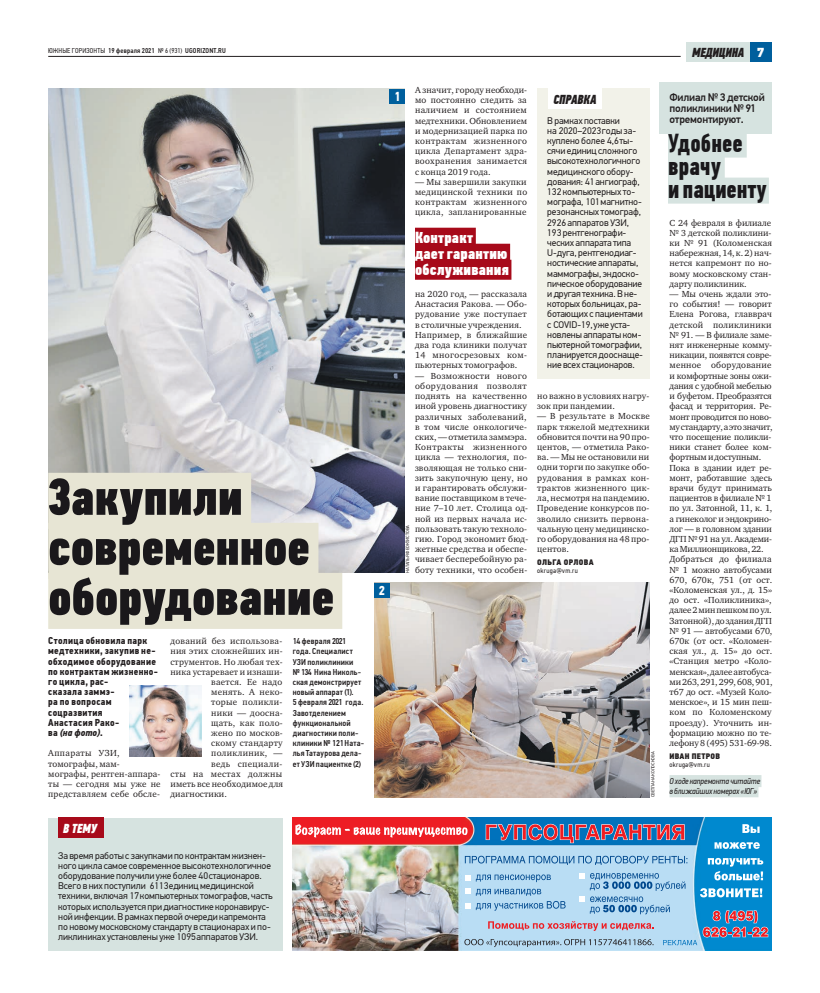
<style>
.page{position:relative;width:820px;height:993px;background:#fff}
.page>*{position:absolute;margin:0;border:0;box-sizing:border-box;transform-origin:0 0}
.t1{font:52px/50px "PF Din Text Comp Pro X Black";color:#1a181b}
.t2{font:700 26px/23px "PF Din Text Comp Pro";letter-spacing:.005em;color:#1a181b}
.t3{font:16px/16px "PF Din Text Comp Pro X Black";letter-spacing:.015em;color:#fff}
.t4{font:italic 13px "PF Din Text Comp Pro X Black";letter-spacing:-.015em;color:#231f20}
.t5{font:italic 13px "PF Din Text Comp Pro X Black";color:#fff}
.t6{font:700 13px "PF Din Text Cond Pro";color:#fff}
.t7{font:500 11px/11px "PF Din Text Pro";letter-spacing:-.02em;color:#231f20}
.t8{font:700 10px/10.2px "PF Din Text Cond Pro";letter-spacing:.03em;color:#231f20}
.t9{font:9.6px/10.2px "PF Din Text Pro";letter-spacing:-.01em;color:#231f20}
.t10{font:9px/10.2px "Charter ITC";letter-spacing:.015em;color:#231f20}
.t11{font:9px/10.2px "Charter ITC";letter-spacing:-.005em;color:#231f20}
.t12{font:9px "Charter ITC";letter-spacing:.04em;color:#231f20}
.t13{font:9px "Charter ITC";letter-spacing:.035em;color:#231f20}
.t14{font:500 8.5px/10.2px "PF Din Text Cond Pro";letter-spacing:.02em;color:#231f20}
.t15{font:italic 8.5px/10.2px "PF Din Text Cond Pro";letter-spacing:-.01em;color:#231f20}
.t16{font:8px "PF Din Text Cond Pro X Black";letter-spacing:.035em;color:#231f20}
.t17{font:500 7px "PF Din Text Cond Pro";letter-spacing:.02em;color:#231f20}
.t18{font:7px "PF Din Text Cond Pro";letter-spacing:.045em;color:#231f20}
.t19{font:4.5px "PF Din Text Pro";color:#231f20}
.s1{font-weight:400}
.s2{font-style:italic}
.s3{font-family:"PF Din Text Pro";font-weight:900;font-style:normal;color:#fff}
</style>
<div class="page">
<hr style="left:48px;top:56px;width:632px;height:1px;background:#231f20">
<div style="left:686px;top:43px;width:63px;height:19px;background:#d6e3e0"></div>
<div style="left:749px;top:43px;width:22px;height:19px;background:#005f9d"></div>
<img style="left:374px;top:582px;width:275px;height:215px">
<img style="left:292px;top:817px;width:479px;height:133px">
<svg style="left:742px;top:823px;width:17px;height:9px"></svg>
<svg style="left:714px;top:841px;width:45px;height:7px"></svg>
<svg style="left:295px;top:824px;width:172px;height:13px"></svg>
<svg style="left:485px;top:823px;width:199px;height:19px;background:#76678f"></svg>
<svg style="left:464px;top:855px;width:304px;height:91px;background:#8fbcdc"></svg>
<div style="left:669px;top:774px;width:92px;height:12px;background:#d6e3e0"></div>
<div style="left:669px;top:785px;width:89px;height:12px;background:#d6e3e0"></div>
<div style="left:659px;top:83px;width:112px;height:51px;background:#d6e3e0"></div>
<div style="left:667px;top:131px;width:79px;height:26px;background:#d6e3e0"></div>
<div style="left:667px;top:154px;width:57px;height:26px;background:#d6e3e0"></div>
<div style="left:667px;top:177px;width:101px;height:26px;background:#d6e3e0"></div>
<img style="left:48px;top:89px;width:357px;height:483px">
<div style="left:48px;top:472px;width:203px;height:56px;background:#e7e5d4"></div>
<div style="left:48px;top:522px;width:270px;height:56px;background:#e7e5d4"></div>
<div style="left:48px;top:572px;width:294px;height:56px;background:#e7e5d4"></div>
<div style="left:537px;top:89px;width:112px;height:289px;background:#f2f2e9"></div>
<div style="left:548px;top:89px;width:53px;height:20px;background:#fff"></div>
<div style="left:415px;top:228px;width:60px;height:20px;background:#a70a1a"></div>
<div style="left:415px;top:244px;width:95px;height:20px;background:#a70a1a"></div>
<div style="left:415px;top:260px;width:96px;height:20px;background:#a70a1a"></div>
<div style="left:389px;top:89px;width:16px;height:14px;background:#005f9d"></div>
<div style="left:374px;top:582px;width:15px;height:15px;background:#005f9d"></div>
<div style="left:48px;top:817px;width:234px;height:133px;background:#d6e3e0"></div>
<div style="left:58px;top:817px;width:45px;height:20px;background:#a70a1a"></div>
<img style="left:130px;top:685px;width:71px;height:71px">
<p class="t17" style="left:48px;top:46px;width:179px"><span class="s1">ЮЖНЫЕ ГОРИЗОНТЫ</span> 19 февраля 2021 <span class="s1">№ 6 (931)</span> UGORIZONT.RU</p>
<p class="t1" style="left:48px;top:476px;width:287px">Закупили современное оборудование</p>
<p class="t8" style="left:48px;top:636px;width:111px">Столица обновила парк медтехники, закупив не&shy;обходимое оборудование по контрактам жизненно&shy;го цикла, рас-<br>сказала заммэ-<br>ра по вопросам соцразвития<br>Анастасия Рако-<br>ва <span class="s2">(на фото)</span>.</p>
<p class="t10" style="left:48px;top:748px;width:114px">Аппараты УЗИ, томографы, мам&shy;мографы, рентген-аппара&shy;ты — сегодня мы уже не представляем себе обсле-</p>
<p class="t10" style="left:170px;top:635px;width:113px">дований без использова-</p>
<p class="t10" style="left:170px;top:646px;width:114px">ния этих сложнейших ин-</p>
<p class="t10" style="left:170px;top:656px;width:114px">струментов. Но любая тех-</p>
<p class="t10" style="left:170px;top:666px;width:113px">ника устаревает и изнаши-</p>
<p class="t10" style="left:211px;top:676px;width:73px">вается. Ее надо</p>
<p class="t10" style="left:211px;top:686px;width:73px">менять. А неко-</p>
<p class="t10" style="left:211px;top:697px;width:73px">торые поликли-</p>
<p class="t10" style="left:211px;top:707px;width:73px">ники — доосна-</p>
<p class="t10" style="left:211px;top:717px;width:73px">щать, как поло-</p>
<p class="t10" style="left:211px;top:727px;width:73px">жено по москов-</p>
<p class="t10" style="left:211px;top:737px;width:73px">скому стандарту</p>
<p class="t13" style="left:211px;top:747px;width:73px">поликлиник, —</p>
<p class="t12" style="left:211px;top:757px;width:73px">ведь специали-</p>
<p class="t12" style="left:170px;top:767px;width:113px">сты на местах должны</p>
<p class="t10" style="left:170px;top:778px;width:114px">иметь все необходимое для</p>
<p class="t10" style="left:170px;top:788px;width:58px">диагностики.</p>
<p class="t5" style="left:63px;top:822px;width:35px">В ТЕМУ</p>
<p class="t9" style="left:58px;top:850px;width:216px">За время работыс закупками по контрактамжизнен&shy;ного цикла самое современное высокотехнологичное оборудование получили уже более 40 стационаров.<br>Всего в них поступили 6113 единицмедицинской техники, включая 17 компьютерных томографов, часть которых используется придиагностике коронавирус&shy;ной инфекции. Врамках первой очереди капремонта по новомумосковскому стандарту в стационарах и по&shy;ликлиниках установленыуже 1095 аппаратов УЗИ.</p>
<p class="t14" style="left:292px;top:636px;width:73px">14 февраля 2021 года. Специалист<br>УЗИ поликлиники<br>№ 134 Нина Николь&shy;ская демонстрирует новый аппарат (1).<br>5 февраля 2021 года.<br>Завотделением функциональной диагностики поли&shy;клиники № 121 Ната&shy;лья Татаурова дела&shy;ет УЗИ пациентке (2)</p>
<p class="t6" style="left:378px;top:585px;width:8px">2</p>
<p class="t6" style="left:394px;top:91px;width:8px">1</p>
<p class="t10" style="left:415px;top:85px;width:114px;text-align:justify">А значит, городу необходи&shy;мо постоянно следить за наличием и состоянием медтехники. Обновлением и модернизацией парка по контрактам жизненного цикла Департамент здра&shy;воохранения занимается с конца 2019 года.</p>
<p class="t10" style="left:415px;top:176px;width:114px;text-align:justify">— Мы завершили закупки медицинской техники по контрактам жизненного цикла, запланированные</p>
<p class="t3" style="left:415px;top:231px;width:95px">Контракт даетгарантию обслуживания</p>
<p class="t10" style="left:415px;top:289px;width:114px">на 2020 год, — рассказала<br>Анастасия Ракова. — Обо&shy;рудование уже поступает в столичные учреждения.<br>Например, в ближайшие два года клиники получат<br>14 многосрезовых ком&shy;пьютерных томографов.</p>
<p class="t10" style="left:415px;top:370px;width:115px">— Возможности нового оборудования позволят поднять на качественно иной уровень диагностику различных заболеваний, в том числе онкологиче&shy;ских, — отметила заммэра.<br>Контракты жизненного цикла — технология, по&shy;зволяющая не только сни&shy;зить закупочную цену, но и гарантировать обслужи&shy;вание поставщиком в тече&shy;ние 7–10 лет. Столица од&shy;ной из первых начала ис&shy;пользовать такую техноло&shy;гию. Город экономит бюд&shy;жетные средства и обеспе&shy;чивает бесперебойную ра&shy;боту техники, что особен-</p>
<p class="t19" style="left:405px;top:572px;width:49px;rotate:-90deg">НАТАЛЬЯ ФЕОКТИСТОВА</p>
<p class="t4" style="left:553px;top:94px;width:45px">СПРАВКА</p>
<p class="t9" style="left:547px;top:116px;width:97px">Врамках поставки<br>на 2020–2023 годыза&shy;куплено более 4,6 ты&shy;сячи единиц сложного высокотехнологичного медицинского обору&shy;дования: 41 ангиограф,<br>132 компьютерных то&shy;мографа, 101 магнитно&shy;резонансных томограф,<br>2926 аппаратов УЗИ,<br>193 рентгенографи&shy;ческих аппарата типа<br>U-дуга, рентгенодиаг&shy;ностические аппараты, маммографы, эндоско&shy;пическое оборудование идругая техника. Вне&shy;которых больницах, ра&shy;ботающих с пациентами с COVID-19, уже уста&shy;новленыаппаратыком&shy;пьютерной томографии, планируетсядооснаще&shy;ние всех стационаров.</p>
<p class="t10" style="left:537px;top:391px;width:114px">но важно в условиях нагру&shy;зок при пандемии.</p>
<p class="t10" style="left:537px;top:411px;width:114px;text-align:justify">— В результате в Москве парк тяжелой медтехники обновится почти на 90 про&shy;центов, — отметила Рако&shy;ва. — Мы не остановили ни одни торги по закупке обо&shy;рудования в рамках кон&shy;трактов жизненного цик&shy;ла, несмотря на пандемию.<br>Проведение конкурсов по&shy;зволило снизить первона&shy;чальную цену медицинско&shy;го оборудования на 48 про&shy;центов.</p>
<p class="t16" style="left:537px;top:559px;width:58px">ОЛЬГА ОРЛОВА</p>
<p class="t18" style="left:537px;top:566px;width:42px">okruga@vm.ru</p>
<p class="t19" style="left:651px;top:797px;width:47px;rotate:-90deg">СВЕТЛАНА КОЛОСКОВА</p>
<p class="t4" style="left:692px;top:47px;width:74px">МЕДИЦИНА <span class="s3">7</span></p>
<p class="t7" style="left:669px;top:93px;width:97px">Филиал № 3 детской поликлиники № 91 отремонтируют.</p>
<p class="t2" style="left:667px;top:133px;width:100px">Удобнее врачу<br>и пациенту</p>
<p class="t10" style="left:669px;top:217px;width:104px;text-align:justify">С 24 февраля в филиале № 3 детской поликлини&shy;ки № 91 (Коломенская набережная, 14, к. 2) нач&shy;нется капремонт по но&shy;вому московскому стан&shy;дарту поликлиник.</p>
<p class="t11" style="left:669px;top:289px;width:105px">— Мы очень ждали это&shy;го события! — говорит<br>Елена Рогова, главврач детской поликлиники № 91. — В филиале заме&shy;нят инженерные комму&shy;никации, появятся совре&shy;менное оборудование и комфортные зоны ожи&shy;дания с удобной мебелью и буфетом. Преобразятся фасад и территория. Ре&shy;монт проводится по ново&shy;му стандарту, а это значит, что посещение поликли&shy;ники станет более ком&shy;фортным и доступным.<br>Пока в здании идет ре&shy;монт, работавшие здесь врачи будут принимать пациентов в филиале № 1 по ул. Затонной, 11, к. 1, а гинеколог и эндокрино&shy;лог — в головном здании<br>ДГП № 91 на ул. Академи&shy;ка Миллионщикова, 22.<br>Добраться до филиала № 1 можно автобусами<br>670, 670к, 751 (от ост. «Коломенская ул., д. 15» до ост. «Поликлиника», далее 2 мин пешком по ул.<br>Затонной), до здания ДГП № 91 — автобусами 670,<br>670к (от ост. «Коломен&shy;ская ул., д. 15» до ост. «Станция метро «Коло&shy;менская», далее автобуса&shy;ми 263, 291, 299, 608, 901, т67 до ост. «Музей Коло&shy;менское», и 15 мин пеш&shy;ком по Коломенскому проезду). Уточнить ин&shy;формацию можно по те&shy;лефону 8 (495) 531-69-98.</p>
<p class="t16" style="left:669px;top:753px;width:52px">ИВАН ПЕТРОВ</p>
<p class="t18" style="left:669px;top:760px;width:42px">okruga@vm.ru</p>
<p class="t15" style="left:669px;top:776px;width:92px">О ходе капремонта читайте в ближайших номерах «ЮГ»</p>
</div>
